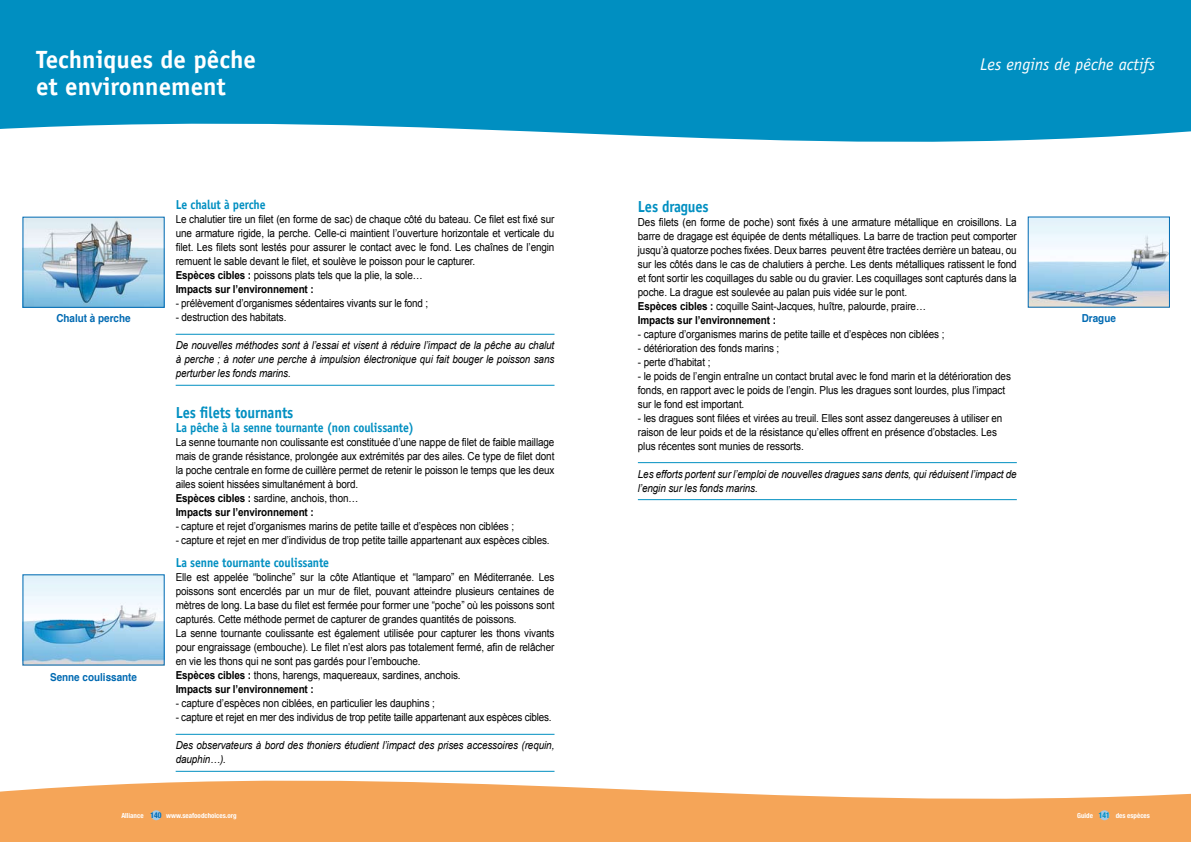
<style>
.page{position:relative;width:1191px;height:842px;background:#fff}
.page>*{position:absolute;margin:0;border:0;box-sizing:border-box;transform-origin:0 0}
.t1{font:700 25px/27px "Officina Sans";color:#fff}
.t2{font:italic 17px "Officina Sans";color:#fff}
.t3{font:700 16px "Officina Sans";letter-spacing:-.01em;color:#008fc1;scale:.9 1}
.t4{font:700 13px "Officina Sans";letter-spacing:-.01em;color:#008fc1;scale:.9 1}
.t5{font:11px/14px "Arial";letter-spacing:-.01em;color:#000;scale:.9 1}
.t6{font:italic 11px/14px "Arial";letter-spacing:-.01em;color:#000;scale:.9 1}
.t7{font:700 11px "Helvetica";color:#006ab2;scale:.9 1}
.t8{font:700 condensed 7px "Helvetica Neue";color:#fff}
.s1{font-weight:700}
.s2{font-size:8px;color:#006ab2}
.s3{font-size:8px;color:#008fc1}
</style>
<div class="page">
<div style="left:0;top:0;width:1191px;height:142px;background:#008fc1"></div>
<svg style="left:0;top:770px;width:1191px;height:72px;fill:#f5a558"></svg>
<hr style="left:176px;top:334px;width:378px;height:1px;background:#008fc1">
<hr style="left:176px;top:385px;width:378px;height:1px;background:#008fc1">
<hr style="left:176px;top:734px;width:378px;height:1px;background:#008fc1">
<hr style="left:176px;top:771px;width:378px;height:1px;background:#008fc1">
<hr style="left:638px;top:462px;width:378px;height:1px;background:#008fc1">
<hr style="left:638px;top:499px;width:378px;height:1px;background:#008fc1">
<img style="left:25px;top:219px;width:137px;height:87px">
<div style="left:23px;top:217px;width:141px;height:91px;border:1px solid #006ab2"></div>
<img style="left:25px;top:576px;width:137px;height:87px">
<img style="left:1030px;top:219px;width:137px;height:86px">
<div style="left:151px;top:810px;width:10px;height:10px;background:#a1c9e6;border-radius:50%"></div>
<div style="left:1099px;top:810px;width:10px;height:10px;background:#a1c9e6;border-radius:50%"></div>
<h1 class="t1" style="left:36px;top:46px;width:221px">Techniques de pêche et environnement</h1>
<h2 class="t2" style="left:980px;top:55px;width:176px">Les engins de pêche actifs</h2>
<p class="t4" style="left:176px;top:197px;width:101px">Le chalut à perche</p>
<p class="t5" style="left:176px;top:212px;width:422px">Le chalutier tire un filet (en forme de sac) de chaque côté du bateau. Ce filet est fixé sur une armature rigide, la perche. Celle-ci maintient l’ouverture horizontale et verticale du filet. Les filets sont lestés pour assurer le contact avec le fond. Les chaînes de l’engin remuent le sable devant le filet, et soulève le poisson pour le capturer.<br><span class="s1">Espèces cibles :</span> poissons plats tels que la plie, la sole…<br><span class="s1">Impacts sur l’environnement :</span></p>
<p class="t5" style="left:176px;top:296px;width:282px">- prélèvement d’organismes sédentaires vivants sur le fond ;</p>
<p class="t5" style="left:176px;top:310px;width:125px">- destruction des habitats.</p>
<p class="t6" style="left:176px;top:338px;width:422px;text-align:justify">De nouvelles méthodes sont à l’essai et visent à réduire l’impact de la pêche au chalut à perche ; à noter une perche à impulsion électronique qui fait bouger le poisson sans perturber les fonds marins.</p>
<h3 class="t3" style="left:176px;top:403px;width:132px">Les filets tournants</h3>
<p class="t4" style="left:176px;top:420px;width:266px">La pêche à la senne tournante (non coulissante)</p>
<p class="t5" style="left:176px;top:435px;width:422px">La senne tournante non coulissante est constituée d’une nappe de filet de faible maillage mais de grande résistance, prolongée aux extrémités par des ailes. Ce type de filet dont la poche centrale en forme de cuillère permet de retenir le poisson le temps que les deux ailes soient hissées simultanément à bord.<br><span class="s1">Espèces cibles :</span> sardine, anchois, thon…<br><span class="s1">Impacts sur l’environnement :</span></p>
<p class="t5" style="left:176px;top:519px;width:378px">- capture et rejet d’organismes marins de petite taille et d’espèces non ciblées ;</p>
<p class="t5" style="left:176px;top:533px;width:417px">- capture et rejet en mer d’individus de trop petite taille appartenant aux espèces cibles.</p>
<p class="t4" style="left:176px;top:555px;width:172px">La senne tournante coulissante</p>
<p class="t5" style="left:176px;top:570px;width:422px">Elle est appelée “bolinche” sur la côte Atlantique et “lamparo” en Méditerranée. Les poissons sont encerclés par un mur de filet, pouvant atteindre plusieurs centaines de mètres de long. La base du filet est fermée pour former une “poche” où les poissons sont capturés. Cette méthode permet de capturer de grandes quantités de poissons.<br>La senne tournante coulissante est également utilisée pour capturer les thons vivants pour engraissage (embouche). Le filet n’est alors pas totalement fermé, afin de relâcher en vie les thons qui ne sont pas gardés pour l’embouche.<br><span class="s1">Espèces cibles :</span> thons, harengs, maquereaux, sardines, anchois.<br><span class="s1">Impacts sur l’environnement :</span></p>
<p class="t5" style="left:176px;top:696px;width:289px">- capture d’espèces non ciblées, en particulier les dauphins ;</p>
<p class="t5" style="left:176px;top:710px;width:419px">- capture et rejet en mer des individus de trop petite taille appartenant aux espèces cibles.</p>
<p class="t6" style="left:176px;top:738px;width:422px">Des observateurs à bord des thoniers étudient l’impact des prises accessoires (requin, dauphin…).</p>
<h3 class="t3" style="left:638px;top:196px;width:80px">Les dragues</h3>
<p class="t5" style="left:638px;top:215px;width:422px">Des filets (en forme de poche) sont fixés à une armature métallique en croisillons. La barre de dragage est équipée de dents métalliques. La barre de traction peut comporter jusqu’à quatorze poches fixées. Deux barres peuvent être tractées derrière un bateau, ou sur les côtés dans le cas de chalutiers à perche. Les dents métalliques ratissent le fond et font sortir les coquillages du sable ou du gravier. Les coquillages sont capturés dans la poche. La drague est soulevée au palan puis vidée sur le pont.<br><span class="s1">Espèces cibles :</span> coquille Saint-Jacques, huître, palourde, praire…<br><span class="s1">Impacts sur l’environnement :</span></p>
<p class="t5" style="left:638px;top:327px;width:342px">- capture d’organismes marins de petite taille et d’espèces non ciblées ;</p>
<p class="t5" style="left:638px;top:341px;width:159px">- détérioration des fonds marins ;</p>
<p class="t5" style="left:638px;top:355px;width:82px">- perte d’habitat ;</p>
<p class="t5" style="left:638px;top:369px;width:416px">- le poids de l’engin entraîne un contact brutal avec le fond marin et la détérioration des fonds, en rapport avec le poids de l’engin. Plus les dragues sont lourdes, plus l’impact sur le fond est important.</p>
<p class="t5" style="left:638px;top:411px;width:406px">- les dragues sont filées et virées au treuil. Elles sont assez dangereuses à utiliser en raison de leur poids et de la résistance qu’elles offrent en présence d’obstacles. Les plus récentes sont munies de ressorts.</p>
<p class="t6" style="left:638px;top:467px;width:422px">Les efforts portent sur l’emploi de nouvelles dragues sans dents, qui réduisent l’impact de l’engin sur les fonds marins.</p>
<p class="t7" style="left:56px;top:313px;width:84px">Chalut à perche</p>
<p class="t7" style="left:1081px;top:314px;width:39px">Drague</p>
<p class="t7" style="left:50px;top:673px;width:98px">Senne coulissante</p>
<p class="t8" style="left:121px;top:811px;width:117px">Alliance <span class="s2">140</span> www.seafoodchoices.org</p>
<p class="t8" style="left:1077px;top:811px;width:74px">Guide <span class="s3">141</span> des espèces</p>
</div>
